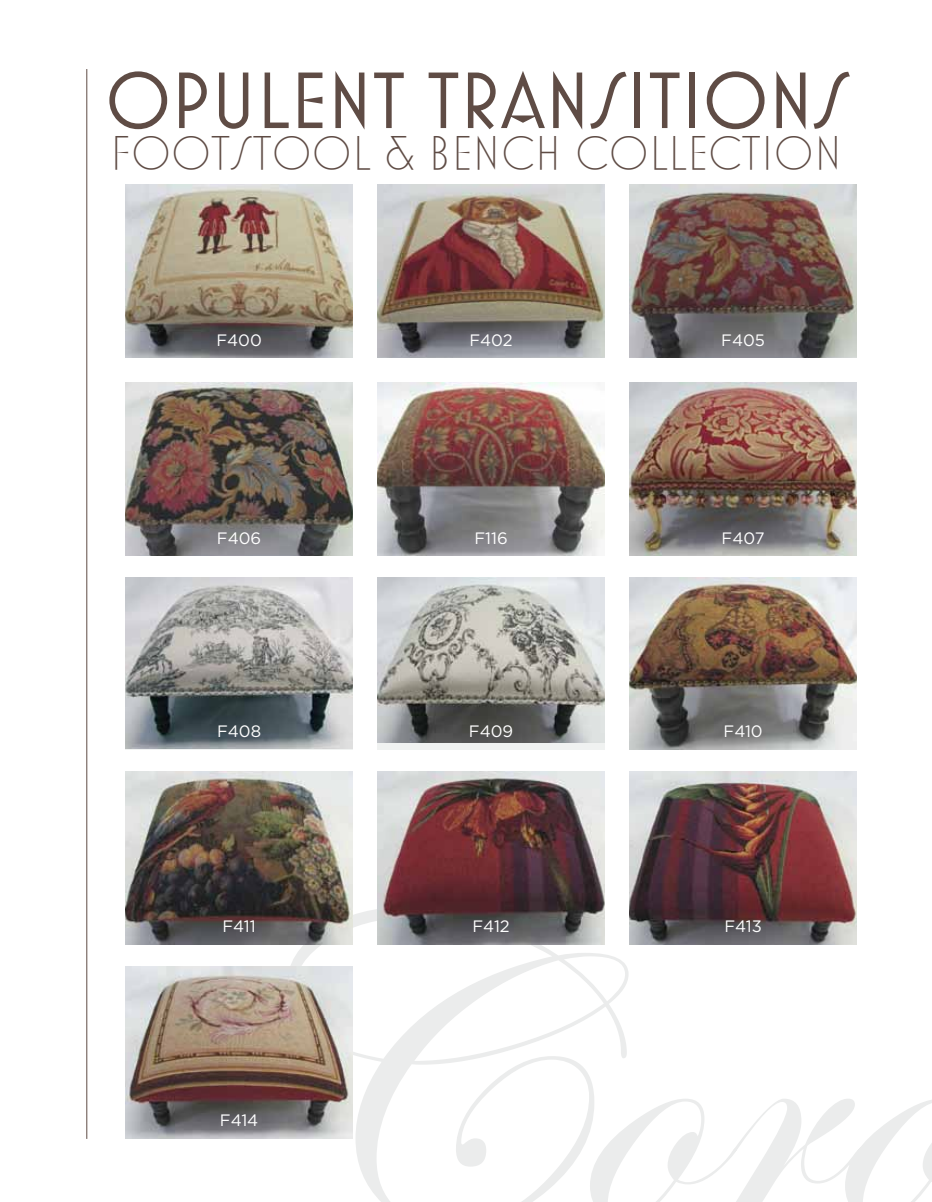
<style>
.page{position:relative;width:932px;height:1202px;background:#fff}
.page>*{position:absolute;margin:0;border:0;box-sizing:border-box;transform-origin:0 0}
.t1{font:81px "Mostra Two";color:#5f4c45}
.t2{font:300 48px "Mostra Two";color:#5f4c45}
.t3{font:16.5px "Gotham";color:#fff}
</style>
<div class="page">
<svg style="left:286px;top:909px;width:646px;height:293px"></svg>
<hr style="left:87px;top:69px;width:1px;height:1069px;background:#5f4c45">
<img style="left:125px;top:383px;width:228px;height:172px">
<img style="left:377px;top:383px;width:228px;height:172px">
<img style="left:629px;top:383px;width:228px;height:172px">
<img style="left:125px;top:577px;width:228px;height:171px">
<div style="left:377px;top:577px;width:228px;height:173px;background:#f0f2f1"></div>
<img style="left:377px;top:577px;width:228px;height:165px">
<img style="left:629px;top:577px;width:228px;height:173px">
<img style="left:125px;top:771px;width:228px;height:173px">
<img style="left:377px;top:771px;width:228px;height:173px">
<img style="left:629px;top:771px;width:228px;height:173px">
<img style="left:125px;top:966px;width:228px;height:172px">
<img style="left:125px;top:184px;width:228px;height:173px">
<img style="left:377px;top:184px;width:228px;height:173px">
<img style="left:629px;top:184px;width:228px;height:173px">
<h1 class="t1" style="left:105px;top:56px;width:745px">OPULENT TRANSITIONS</h1>
<h2 class="t2" style="left:110px;top:127px;width:734px">FOOTSTOOL &amp; BENCH COLLECTION</h2>
<p class="t3" style="left:216px;top:331px;width:47px">F400</p>
<p class="t3" style="left:469px;top:331px;width:45px">F402</p>
<p class="t3" style="left:721px;top:331px;width:45px">F405</p>
<p class="t3" style="left:217px;top:529px;width:46px">F406</p>
<p class="t3" style="left:474px;top:529px;width:35px">F116</p>
<p class="t3" style="left:721px;top:529px;width:45px">F407</p>
<p class="t3" style="left:217px;top:722px;width:46px">F408</p>
<p class="t3" style="left:469px;top:722px;width:46px">F409</p>
<p class="t3" style="left:723px;top:722px;width:41px">F410</p>
<p class="t3" style="left:222px;top:917px;width:35px">F411</p>
<p class="t3" style="left:472px;top:917px;width:39px">F412</p>
<p class="t3" style="left:724px;top:917px;width:39px">F413</p>
<p class="t3" style="left:220px;top:1111px;width:40px">F414</p>
</div>
